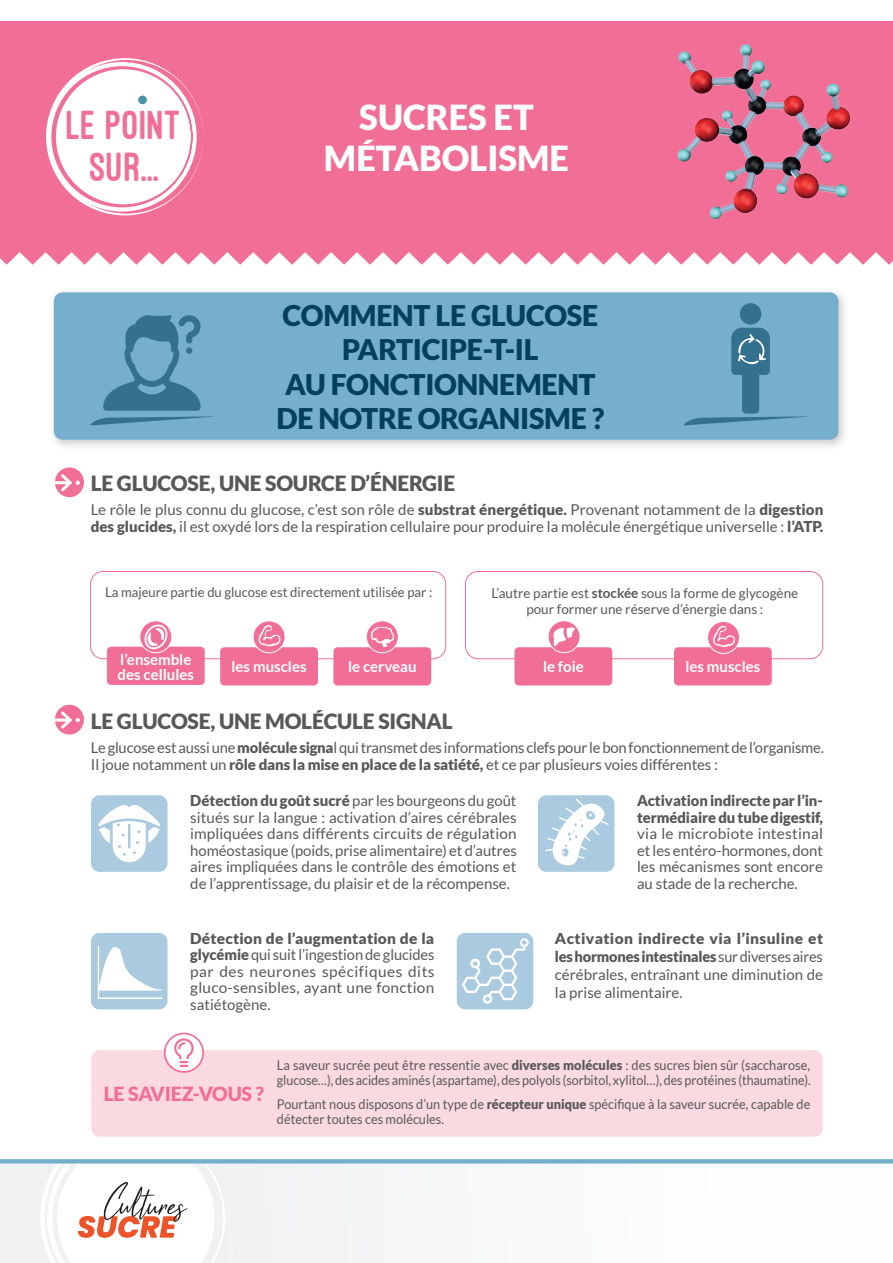
<style>
.page{position:relative;width:893px;height:1263px;background:#fff}
.page>*{position:absolute;margin:0;border:0;box-sizing:border-box;transform-origin:0 0}
.t1{font:800 42px/42px "Ostrich Sans";letter-spacing:.01em;color:#f16f96;text-align:center}
.t2{font:900 34.5px/41.4px "Lato";color:#fff;text-align:center}
.t3{font:900 28.5px/34.2px "Lato";letter-spacing:-.01em;color:#02405f;text-align:center}
.t4{font:900 21px "Lato";letter-spacing:-.01em;color:#57585a}
.t5{font:900 19.5px "Lato";letter-spacing:-.01em;color:#f16f96}
.t6{font:15px/16.5px "Lato";color:#57585a;text-align:justify}
.t7{font:700 15px/15px "Lato";color:#fff}
.t8{font:900 15px/16.5px "Lato";letter-spacing:-.005em;color:#57585a}
.t9{font:13.5px/15px "Lato";color:#57585a;scale:.95 1}
.t10{font:13.5px/16.5px "Lato";color:#57585a;text-align:center}
.t11{font:13.5px/15px "Lato";color:#57585a;scale:.94 1}
.s1{font-weight:900}
.s2{font-weight:700}
</style>
<div class="page">
<div style="left:0;top:21px;width:893px;height:247px;background:#f16f96"></div>
<div style="left:0;top:1164px;width:893px;height:99px;background:#f9fafa"></div>
<svg style="left:0;top:1159px;width:893px;height:4px;background:#78b1ce"></svg>
<svg style="left:40px;top:1159px;width:199px;height:79px"></svg>
<svg style="left:0;top:252px;width:893px;height:16px"></svg>
<div style="left:90px;top:571px;width:356px;height:88px;border:1px solid #f16f96;border-radius:13px"></div>
<div style="left:465px;top:571px;width:358px;height:88px;border:1px solid #f16f96;border-radius:13px"></div>
<svg style="left:46px;top:58px;width:157px;height:158px"></svg>
<svg style="left:54px;top:704px;width:31px;height:31px"></svg>
<div style="left:54px;top:704px;width:31px;height:32px;border:1px solid #fff;border-radius:50%"></div>
<hr style="left:51px;top:718px;width:19px;height:3px;background:#fff">
<svg style="left:58px;top:709px;width:22px;height:22px"></svg>
<svg style="left:54px;top:467px;width:31px;height:31px"></svg>
<div style="left:54px;top:466px;width:31px;height:32px;border:1px solid #fff;border-radius:50%"></div>
<hr style="left:51px;top:481px;width:19px;height:3px;background:#fff">
<svg style="left:58px;top:471px;width:22px;height:23px"></svg>
<img style="left:677px;top:44px;width:174px;height:176px">
<div style="left:91px;top:1050px;width:732px;height:87px;background:#fbd9e0;border-radius:9px"></div>
<svg style="left:165px;top:1033px;width:38px;height:39px"></svg>
<div style="left:164px;top:1032px;width:40px;height:41px;border:2px solid #f16f96;border-radius:50%"></div>
<svg style="left:173px;top:1038px;width:21px;height:29px"></svg>
<div style="left:333px;top:647px;width:98px;height:38px;background:#f16f96;border-radius:4px"></div>
<svg style="left:366px;top:621px;width:32px;height:32px"></svg>
<div style="left:366px;top:620px;width:33px;height:33px;border:1px solid #fff;border-radius:50%"></div>
<svg style="left:370px;top:625px;width:25px;height:23px"></svg>
<div style="left:674px;top:647px;width:98px;height:38px;background:#f16f96;border-radius:4px"></div>
<div style="left:220px;top:647px;width:98px;height:38px;background:#f16f96;border-radius:4px"></div>
<svg style="left:253px;top:621px;width:32px;height:32px"></svg>
<div style="left:253px;top:620px;width:32px;height:33px;border:1px solid #fff;border-radius:50%"></div>
<svg style="left:257px;top:624px;width:25px;height:24px"></svg>
<div style="left:514px;top:647px;width:98px;height:38px;background:#f16f96;border-radius:4px"></div>
<div style="left:91px;top:795px;width:77px;height:77px;background:#aacadf;border-radius:9px"></div>
<svg style="left:98px;top:805px;width:62px;height:57px"></svg>
<div style="left:91px;top:933px;width:77px;height:76px;background:#aacadf;border-radius:9px"></div>
<svg style="left:98px;top:946px;width:64px;height:53px"></svg>
<div style="left:538px;top:795px;width:76px;height:77px;background:#aacadf;border-radius:9px"></div>
<svg style="left:545px;top:799px;width:64px;height:67px"></svg>
<div style="left:457px;top:933px;width:76px;height:76px;background:#aacadf;border-radius:9px"></div>
<svg style="left:462px;top:938px;width:67px;height:66px"></svg>
<svg style="left:548px;top:621px;width:32px;height:32px"></svg>
<div style="left:548px;top:620px;width:32px;height:33px;border:1px solid #fff;border-radius:50%"></div>
<svg style="left:552px;top:627px;width:24px;height:20px"></svg>
<svg style="left:707px;top:621px;width:32px;height:32px"></svg>
<div style="left:707px;top:621px;width:33px;height:33px;border:1px solid #fff;border-radius:50%"></div>
<svg style="left:712px;top:625px;width:25px;height:23px"></svg>
<div style="left:107px;top:647px;width:98px;height:38px;background:#f16f96;border-radius:4px"></div>
<svg style="left:140px;top:621px;width:32px;height:32px"></svg>
<div style="left:139px;top:620px;width:33px;height:33px;border:1px solid #fff;border-radius:50%"></div>
<svg style="left:142px;top:620px;width:28px;height:32px"></svg>
<div style="left:49px;top:287px;width:800px;height:164px;background:#231f20;opacity:.23"></div>
<div style="left:54px;top:292px;width:784px;height:148px;background:#75afcd;border-radius:9px"></div>
<svg style="left:90px;top:315px;width:124px;height:110px"></svg>
<div style="left:740px;top:303px;width:21px;height:22px;background:#34718f;border-radius:50%"></div>
<svg style="left:684px;top:328px;width:123px;height:97px"></svg>
<h1 class="t1" style="left:67px;top:104px;width:117px">LE POINT<br>SUR...</h1>
<h2 class="t2" style="left:324px;top:96px;width:246px">SUCRES ET<br>MÉTABOLISME</h2>
<h3 class="t3" style="left:276px;top:298px;width:329px">COMMENT LE GLUCOSE<br>PARTICIPE-T-IL<br>AU FONCTIONNEMENT<br>DE NOTRE ORGANISME ?</h3>
<h3 class="t4" style="left:91px;top:471px;width:366px">LE GLUCOSE, UNE SOURCE D’ÉNERGIE</h3>
<p class="t6" style="left:91px;top:501px;width:734px">Le rôle le plus connu du glucose, c’est son rôle de <span class="s1">substrat énergétique.</span> Provenant notamment de la <span class="s1">digestion des glucides,</span> il est oxydé lors de la respiration cellulaire pour produire la molécule énergétique universelle : <span class="s1">l’ATP.</span></p>
<p class="t10" style="left:105px;top:583px;width:329px">La majeure partie du glucose est directement utilisée par :</p>
<p class="t10" style="left:491px;top:585px;width:308px">L’autre partie est <span class="s2">stockée</span> sous la forme de glycogène pour former une réserve d’énergie dans :</p>
<p class="t7" style="left:118px;top:651px;width:78px">l’ensemble des cellules</p>
<p class="t7" style="left:232px;top:659px;width:77px">les muscles</p>
<p class="t7" style="left:348px;top:659px;width:70px">le cerveau</p>
<p class="t7" style="left:543px;top:659px;width:42px">le foie</p>
<p class="t7" style="left:685px;top:659px;width:77px">les muscles</p>
<h3 class="t4" style="left:91px;top:709px;width:363px">LE GLUCOSE, UNE MOLÉCULE SIGNAL</h3>
<p class="t6" style="left:91px;top:740px;width:734px">Le glucose est aussi une <span class="s1">molécule signa</span>l qui transmet des informations clefs pour le bon fonctionnement de l’organisme.<br>Il joue notamment un <span class="s1">rôle dans la mise en place de la satiété,</span> et ce par plusieurs voies différentes :</p>
<p class="t6" style="left:190px;top:792px;width:328px"><span class="s1">Détection du goût sucré</span> par les bourgeons du goût situés sur la langue : activation d’aires cérébrales impliquées dans différents circuits de régulation homéostasique (poids, prise alimentaire) et d’autres aires impliquées dans le contrôle des émotions et de l’apprentissage, du plaisir et de la récompense.</p>
<p class="t6" style="left:190px;top:930px;width:246px"><span class="s1">Détection de l’augmentation de la glycémie</span>qui suit l’ingestion de glucides par des neurones spécifiques dits gluco-sensibles, ayant une fonction satiétogène.</p>
<p class="t8" style="left:637px;top:792px;width:188px">Activation indirecte par l’in&shy;termédiaire du tube digestif,</p>
<p class="t6" style="left:637px;top:825px;width:188px">via le microbiote intestinal et les entéro-hormones, dont les mécanismes sont encore au stade de la recherche.</p>
<p class="t6" style="left:555px;top:929px;width:270px;line-height:18px"><span class="s1">Activation indirecte via l’insuline et les hormones intestinales</span> sur diverses aires cérébrales, entraînant une diminution de la prise alimentaire.</p>
<h3 class="t5" style="left:104px;top:1083px;width:162px">LE SAVIEZ-VOUS ?</h3>
<p class="t9" style="left:277px;top:1058px;width:563px">La saveur sucrée peut être ressentie avec <span class="s1">diverses molécules</span> : des sucres bien sûr (saccharose, glucose…), des acides aminés (aspartame), des polyols (sorbitol, xylitol…), des protéines (thaumatine).</p>
<p class="t11" style="left:277px;top:1096px;width:569px">Pourtant nous disposons d’un type de <span class="s1">récepteur unique</span> spécifique à la saveur sucrée, capable de détecter toutes ces molécules.</p>
</div>
